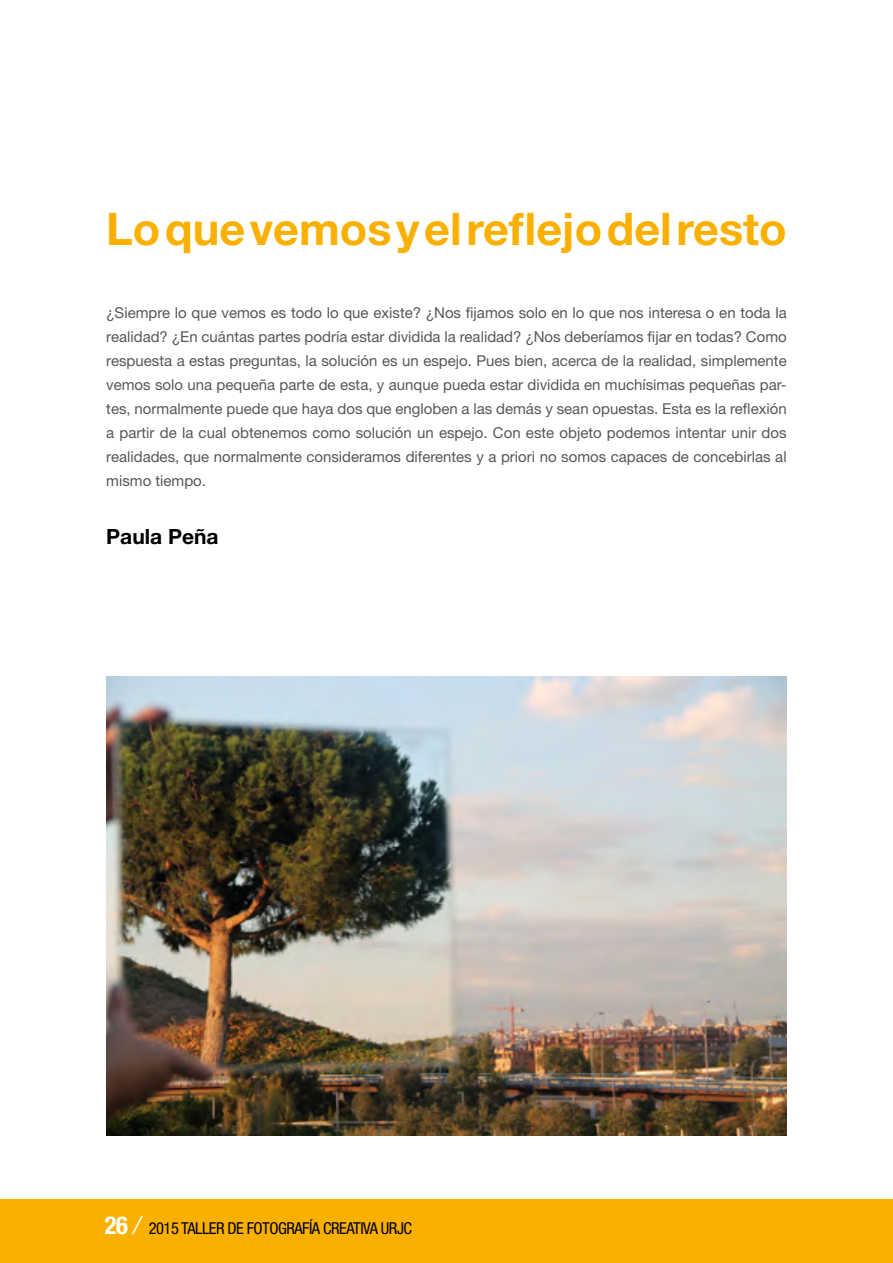
<style>
.page{position:relative;width:893px;height:1263px;background:#fff}
.page>*{position:absolute;margin:0;border:0;box-sizing:border-box;transform-origin:0 0}
.t1{font:700 45px "Helvetica Neue LT Std";color:#f9b000}
.t2{font:700 21px "Helvetica Neue LT Std";color:#000}
.t3{font:condensed 16.5px "Helvetica Neue LT Std";letter-spacing:-.03em;color:#000}
.t4{font:15px/24px "Helvetica Neue LT Std";color:#575756;text-align:justify}
.s1{font-weight:700;font-size:24.75px;color:#fff}
.s2{font-style:italic;font-size:24.75px;color:#fff}
</style>
<div class="page">
<div style="left:0;top:1199px;width:893px;height:64px;background:#f9b000"></div>
<img style="left:106px;top:676px;width:681px;height:459px">
<h1 class="t1" style="left:106px;top:201px;width:682px">Lo que vemos y el reflejo del resto</h1>
<p class="t4" style="left:106px;top:301px;width:682px">¿Siempre lo que vemos es todo lo que existe? ¿Nos fijamos solo en lo que nos interesa o en toda la realidad? ¿En cuántas partes podría estar dividida la realidad? ¿Nos deberíamos fijar en todas? Como respuesta a estas preguntas, la solución es un espejo. Pues bien, acerca de la realidad, simplemente vemos solo una pequeña parte de esta, y aunque pueda estar dividida en muchísimas pequeñas par&shy;tes, normalmente puede que haya dos que engloben a las demás y sean opuestas. Esta es la reflexión a partir de la cual obtenemos como solución un espejo. Con este objeto podemos intentar unir dos realidades, que normalmente consideramos diferentes y a priori no somos capaces de concebirlas al mismo tiempo.</p>
<h2 class="t2" style="left:106px;top:524px;width:114px">Paula Peña</h2>
<p class="t3" style="left:105px;top:1218px;width:309px"><span class="s1">26</span> <span class="s2">/</span> 2015 TALLER DE FOTOGRAFÍA CREATIVA URJC</p>
</div>
